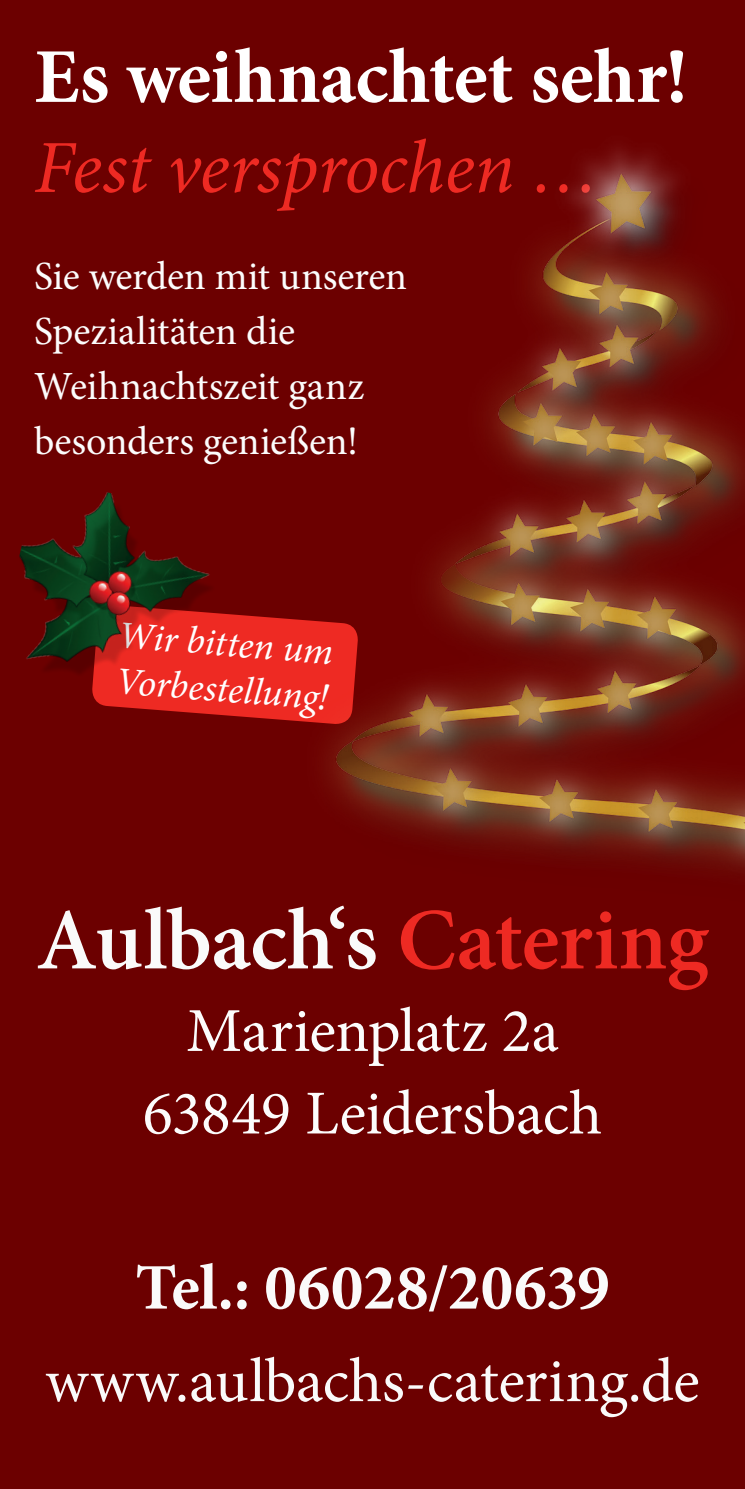
<style>
.page{position:relative;width:745px;height:1489px;background:#fff}
.page>*{position:absolute;margin:0;border:0;box-sizing:border-box;transform-origin:0 0}
.t1{font:600 87.5px "Minion Pro";letter-spacing:-.01em;color:#fafafa}
.t2{font:700 77.5px "Minion Pro";letter-spacing:-.01em;color:#fff}
.t3{font:italic 75px "Minion Pro";letter-spacing:-.005em;color:#ee2a23}
.t4{font:700 65px "Minion Pro";color:#fafafa}
.t5{font:62.5px/82.5px "Minion Pro";letter-spacing:-.01em;color:#fcfcfc;text-align:center}
.t6{font:62.5px "Minion Pro";letter-spacing:-.01em;color:#fafafa}
.t7{font:40px/55px "Minion Pro";letter-spacing:-.005em;color:#fcfcfc}
.t8{font:italic 38.25px/46px "Minion Pro";color:#fff}
.s1{color:#ee2a23}
</style>
<div class="page">
<div style="left:0;top:0;width:744px;height:1488px;background:#6c0000"></div>
<svg style="left:172px;top:614px;width:125px;height:107px"></svg>
<img style="left:19px;top:492px;width:216px;height:219px">
<img style="left:297px;top:149px;width:447px;height:722px">
<h2 class="t2" style="left:34px;top:22px;width:655px">Es weihnachtet sehr!</h2>
<h3 class="t3" style="left:34px;top:117px;width:566px">Fest versprochen …</h3>
<p class="t7" style="left:34px;top:249px;width:374px">Sie werden mit unseren<br>Spezialitäten die<br>Weihnachtszeit ganz besonders genießen!</p>
<p class="t8" style="left:119px;top:612px;width:217px;rotate:4deg">Wir bitten um<br>Vorbestellung!</p>
<h1 class="t1" style="left:36px;top:879px;width:673px">Aulbach‘s <span class="s1">Catering</span></h1>
<h3 class="t5" style="left:143px;top:989px;width:460px">Marienplatz 2a<br>63849 Leidersbach</h3>
<h3 class="t4" style="left:135px;top:1241px;width:476px">Tel.: 06028/20639</h3>
<h3 class="t6" style="left:45px;top:1339px;width:655px">www.aulbachs-catering.de</h3>
</div>
